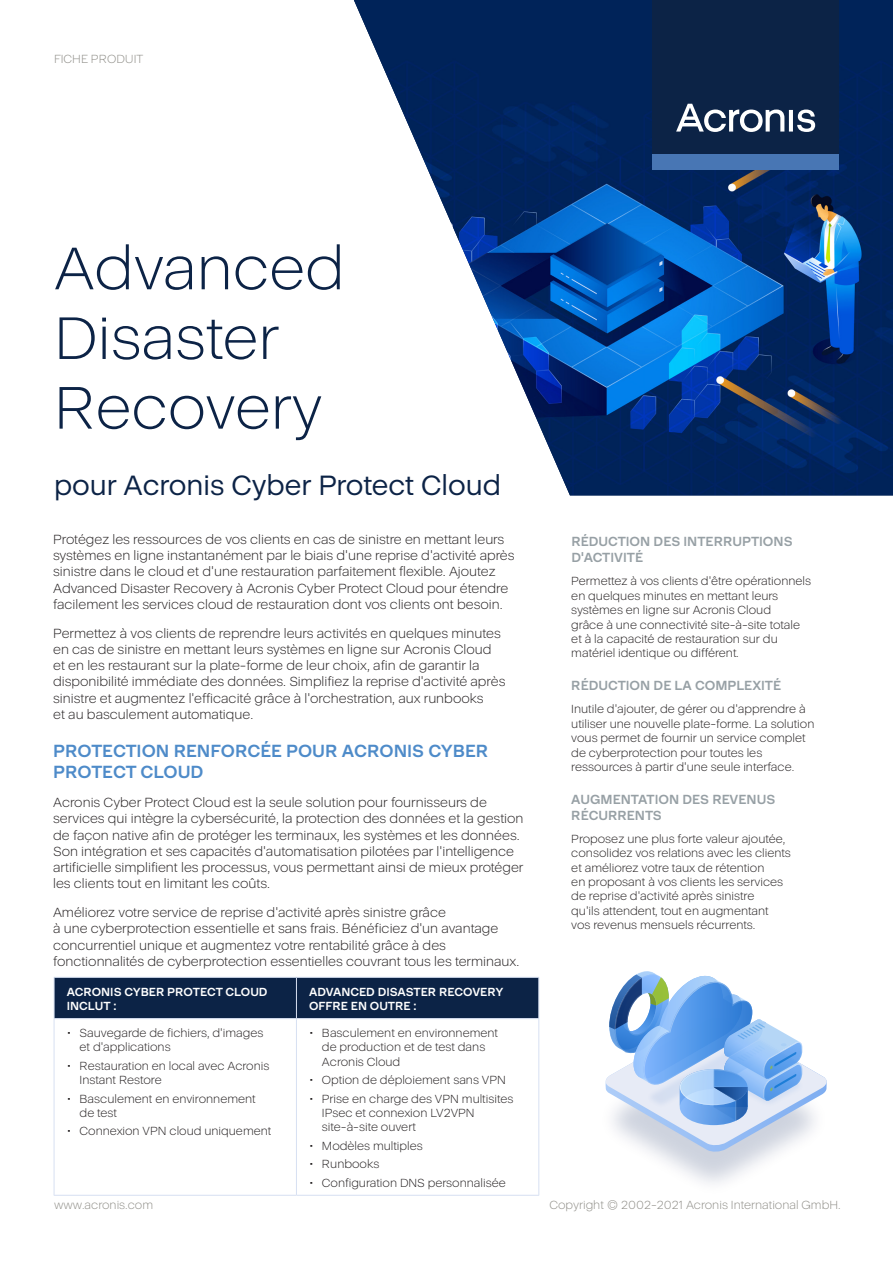
<style>
.page{position:relative;width:893px;height:1263px;background:#fff}
.page>*{position:absolute;margin:0;border:0;box-sizing:border-box;transform-origin:0 0}
.t1{font:300 61.2px/69.6px "Acronis Cyber";color:#0c2346}
.t2{font:28.5px "Acronis Cyber";color:#0c2346}
.t3{font:700 18px/21.6px "Acronis Cyber";color:#4e8bc9}
.t4{font:300 13.5px/16.2px "Acronis Cyber";color:#231f20}
.t5{font:700 13.5px/16.2px "Acronis Cyber";color:#97a0a5}
.t6{font:300 12px/14.4px "Acronis Cyber";color:#231f20}
.t7{font:12px "Acronis Cyber VF";color:#8f8e88}
.t8{font:700 12px/14.2px "Acronis Cyber";color:#fff}
</style>
<div class="page">
<img style="left:354px;top:0;width:539px;height:495px">
<div style="left:653px;top:0;width:186px;height:154px;background:#0c2346"></div>
<div style="left:653px;top:154px;width:186px;height:15px;background:#4876b4"></div>
<div style="left:55px;top:978px;width:483px;height:40px;background:#0c2346"></div>
<hr style="left:54px;top:977px;width:242px;height:1px;background:#d7e0f2">
<hr style="left:54px;top:978px;width:1px;height:40px;background:#d7e0f2">
<hr style="left:296px;top:977px;width:243px;height:1px;background:#d7e0f2">
<hr style="left:296px;top:978px;width:1px;height:40px;background:#d7e0f2">
<hr style="left:538px;top:978px;width:1px;height:40px;background:#d7e0f2">
<hr style="left:54px;top:1018px;width:242px;height:1px;background:#d7e0f2">
<hr style="left:54px;top:1019px;width:1px;height:176px;background:#d7e0f2">
<hr style="left:296px;top:1018px;width:243px;height:1px;background:#d7e0f2">
<hr style="left:296px;top:1019px;width:1px;height:176px;background:#d7e0f2">
<hr style="left:538px;top:1019px;width:1px;height:176px;background:#d7e0f2">
<hr style="left:54px;top:1195px;width:242px;height:1px;background:#d7e0f2">
<hr style="left:296px;top:1195px;width:243px;height:1px;background:#d7e0f2">
<svg style="left:605px;top:971px;width:222px;height:181px"></svg>
<svg style="left:676px;top:104px;width:139px;height:28px"></svg>
<p class="t7" style="left:54px;top:52px;width:91px">FICHE PRODUIT</p>
<h1 class="t1" style="left:54px;top:233px;width:292px">Advanced<br>Disaster<br>Recovery</h1>
<h2 class="t2" style="left:54px;top:469px;width:449px">pour Acronis Cyber Protect Cloud</h2>
<p class="t4" style="left:53px;top:531px;width:463px">Protégez les ressources de vos clients en cas de sinistre en mettant leurs systèmes en ligne instantanément par le biais d'une reprise d'activité après sinistre dans le cloud et d'une restauration parfaitement flexible. Ajoutez Advanced Disaster Recovery à Acronis Cyber Protect Cloud pour étendre facilement les services cloud de restauration dont vos clients ont besoin.</p>
<p class="t4" style="left:53px;top:625px;width:454px">Permettez à vos clients de reprendre leurs activités en quelques minutes en cas de sinistre en mettant leurs systèmes en ligne sur Acronis Cloud et en les restaurant sur la plate-forme de leur choix, afin de garantir la disponibilité immédiate des données. Simplifiez la reprise d'activité après sinistre et augmentez l'efficacité grâce à l'orchestration, aux runbooks<br>et au basculement automatique.</p>
<h3 class="t3" style="left:53px;top:739px;width:437px">PROTECTION RENFORCÉE POUR ACRONIS CYBER<br>PROTECT CLOUD</h3>
<p class="t4" style="left:53px;top:794px;width:472px">Acronis Cyber Protect Cloud est la seule solution pour fournisseurs de services qui intègre la cybersécurité, la protection des données et la gestion de façon native afin de protéger les terminaux, les systèmes et les données.<br>Son intégration et ses capacités d'automatisation pilotées par l'intelligence artificielle simplifient les processus, vous permettant ainsi de mieux protéger les clients tout en limitant les coûts.</p>
<p class="t4" style="left:53px;top:904px;width:468px">Améliorez votre service de reprise d'activité après sinistre grâce<br>à une cyberprotection essentielle et sans frais. Bénéficiez d'un avantage concurrentiel unique et augmentez votre rentabilité grâce à des fonctionnalités de cyberprotection essentielles couvrant tous les terminaux.</p>
<p class="t8" style="left:67px;top:984px;width:202px">ACRONIS CYBER PROTECT CLOUD<br>INCLUT :</p>
<p class="t8" style="left:309px;top:984px;width:196px">ADVANCED DISASTER RECOVERY<br>OFFRE EN OUTRE :</p>
<p class="t6" style="left:80px;top:1026px;width:185px;text-indent:-13px">• Sauvegarde de fichiers, d'images et d'applications</p>
<p class="t6" style="left:80px;top:1059px;width:191px;text-indent:-13px">• Restauration en local avec Acronis<br>Instant Restore</p>
<p class="t6" style="left:80px;top:1091px;width:178px;text-indent:-13px">• Basculement en environnement de test</p>
<p class="t6" style="left:67px;top:1124px;width:206px">• Connexion VPN cloud uniquement</p>
<p class="t6" style="left:322px;top:1026px;width:178px;text-indent:-13px">• Basculement en environnement de production et de test dans<br>Acronis Cloud</p>
<p class="t6" style="left:309px;top:1073px;width:198px">• Option de déploiement sans VPN</p>
<p class="t6" style="left:322px;top:1091px;width:193px;text-indent:-13px">• Prise en charge des VPN multisites<br>IPsec et connexion LV2VPN site‑à‑site ouvert</p>
<p class="t6" style="left:309px;top:1138px;width:115px">• Modèles multiples</p>
<p class="t6" style="left:309px;top:1157px;width:72px">• Runbooks</p>
<p class="t6" style="left:309px;top:1175px;width:198px">• Configuration DNS personnalisée</p>
<p class="t5" style="left:571px;top:533px;width:223px">RÉDUCTION DES INTERRUPTIONS<br>D'ACTIVITÉ</p>
<p class="t6" style="left:571px;top:574px;width:241px">Permettez à vos clients d'être opérationnels en quelques minutes en mettant leurs systèmes en ligne sur Acronis Cloud<br>grâce à une connectivité site-à-site totale et à la capacité de restauration sur du matériel identique ou différent.</p>
<p class="t5" style="left:571px;top:678px;width:211px">RÉDUCTION DE LA COMPLEXITÉ</p>
<p class="t6" style="left:571px;top:702px;width:245px">Inutile d'ajouter, de gérer ou d'apprendre à utiliser une nouvelle plate-forme. La solution vous permet de fournir un service complet de cyberprotection pour toutes les ressources à partir d'une seule interface.</p>
<p class="t5" style="left:571px;top:791px;width:205px">AUGMENTATION DES REVENUS<br>RÉCURRENTS</p>
<p class="t6" style="left:571px;top:831px;width:221px">Proposez une plus forte valeur ajoutée, consolidez vos relations avec les clients et améliorez votre taux de rétention<br>en proposant à vos clients les services de reprise d'activité après sinistre<br>qu'ils attendent, tout en augmentant vos revenus mensuels récurrents.</p>
<p class="t7" style="left:54px;top:1198px;width:101px">www.acronis.com</p>
<p class="t7" style="left:549px;top:1198px;width:293px">Copyright © 2002-2021 Acronis International GmbH.</p>
</div>
